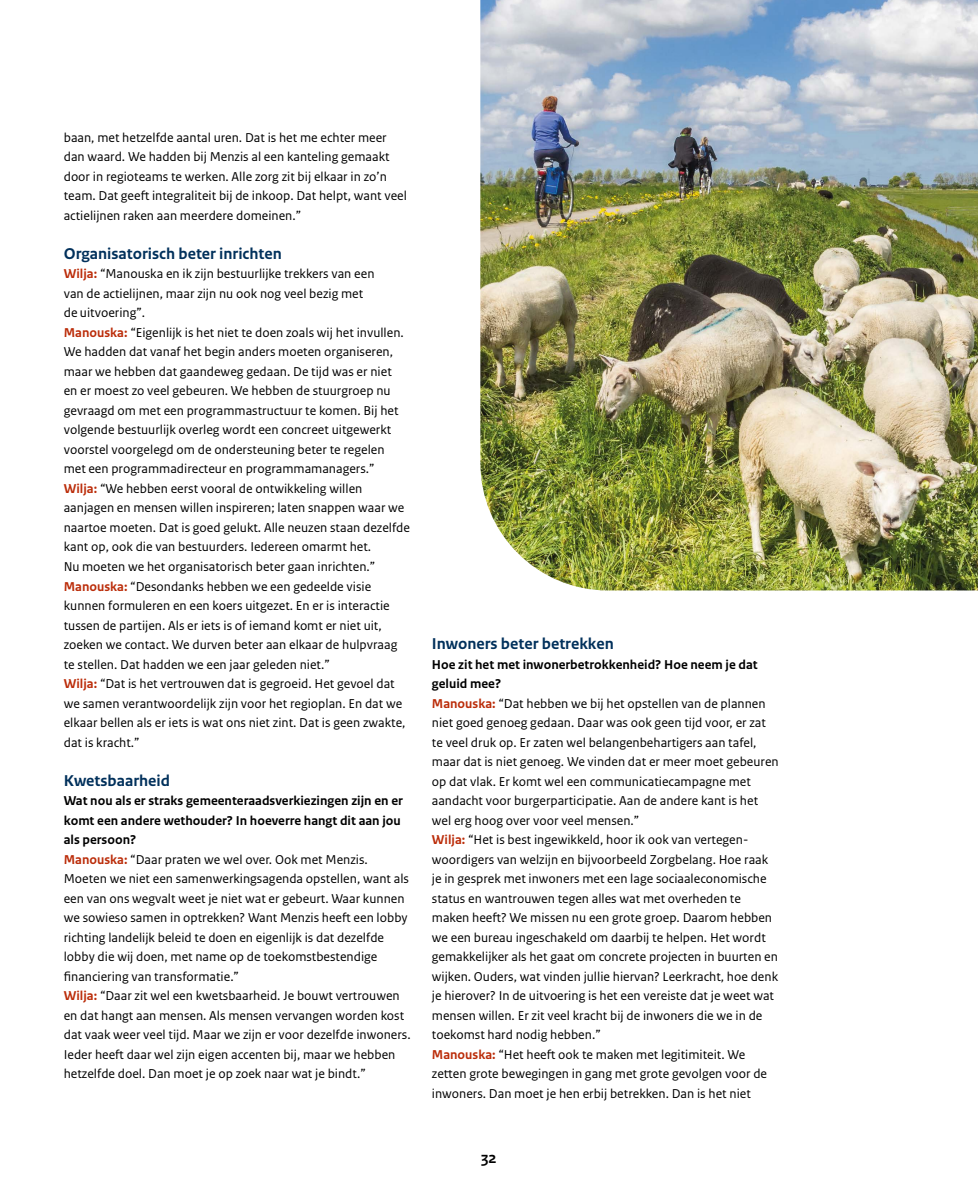
<style>
.page{position:relative;width:978px;height:1191px;background:#fff}
.page>*{position:absolute;margin:0;border:0;box-sizing:border-box;transform-origin:0 0}
.t1{font:700 16.5px "Rijksoverheid Sans Text";color:#00305b}
.t2{font:700 16.5px "Rijksoverheid Sans Heading";color:#000}
.Brood{font:13.5px/19.5px "Rijksoverheid Sans Text";color:#000}
.s1{font-weight:700;color:#bb2d0a}
.s2{font-weight:700}
</style>
<div class="page">
<img style="left:480px;top:0;width:498px;height:590px">
<p class="Brood" style="left:64px;top:128px;width:345px">baan, met hetzelfde aantal uren. Dat is het me echter meer dan waard. We hadden bij Menzis al een kanteling gemaakt door in regioteams te werken. Alle zorg zit bij elkaar in zo’n team. Dat geeft integraliteit bij de inkoop. Dat helpt, want veel actielijnen raken aan meerdere domeinen.”</p>
<h2 class="t1" style="left:64px;top:244px;width:220px">Organisatorisch beter inrichten</h2>
<p class="Brood" style="left:64px;top:264px;width:348px"><span class="s1">Wilja:</span> “Manouska en ik zijn bestuurlijke trekkers van een<br>van de actielijnen, maar zijn nu ook nog veel bezig met<br>de uitvoering”.<br><span class="s1">Manouska:</span> “Eigenlijk is het niet te doen zoals wij het invullen.<br>We hadden dat vanaf het begin anders moeten organiseren, maar we hebben dat gaandeweg gedaan. De tijd was er niet<br>en er moest zo veel gebeuren. We hebben de stuurgroep nu gevraagd om met een programmastructuur te komen. Bij het volgende bestuurlijk overleg wordt een concreet uitgewerkt voorstel voorgelegd om de ondersteuning beter te regelen met een programmadirecteur en programmamanagers.” <span class="s1">Wilja:</span> “We hebben eerst vooral de ontwikkeling willen aanjagen en mensen willen inspireren; laten snappen waar we naartoe moeten. Dat is goed gelukt. Alle neuzen staan dezelfde kant op, ook die van bestuurders. Iedereen omarmt het.<br>Nu moeten we het organisatorisch beter gaan inrichten.” <span class="s1">Manouska:</span> “Desondanks hebben we een gedeelde visie kunnen formuleren en een koers uitgezet. En er is interactie tussen de partijen. Als er iets is of iemand komt er niet uit, zoeken we contact. We durven beter aan elkaar de hulpvraag te stellen. Dat hadden we een jaar geleden niet.”<br><span class="s1">Wilja:</span> “Dat is het vertrouwen dat is gegroeid. Het gevoel dat we samen verantwoordelijk zijn voor het regioplan. En dat we elkaar bellen als er iets is wat ons niet zint. Dat is geen zwakte, dat is kracht.”</p>
<h2 class="t1" style="left:64px;top:771px;width:108px">Kwetsbaarheid</h2>
<p class="Brood" style="left:64px;top:791px;width:348px"><span class="s2">Wat nou als er straks gemeenteraadsverkiezingen zijn en er komt een andere wethouder? In hoeverre hangt dit aan jou als persoon?<br></span><span class="s1">Manouska:</span> “Daar praten we wel over. Ook met Menzis.<br>Moeten we niet een samenwerkingsagenda opstellen, want als een van ons wegvalt weet je niet wat er gebeurt. Waar kunnen we sowieso samen in optrekken? Want Menzis heeft een lobby richting landelijk beleid te doen en eigenlijk is dat dezelfde lobby die wij doen, met name op de toekomstbestendige financiering van transformatie.”<br><span class="s1">Wilja:</span> “Daar zit wel een kwetsbaarheid. Je bouwt vertrouwen en dat hangt aan mensen. Als mensen vervangen worden kost dat vaak weer veel tijd. Maar we zijn er voor dezelfde inwoners.<br>Ieder heeft daar wel zijn eigen accenten bij, maar we hebben hetzelfde doel. Dan moet je op zoek naar wat je bindt.”</p>
<h2 class="t1" style="left:432px;top:634px;width:183px">Inwoners beter betrekken</h2>
<p class="Brood" style="left:432px;top:654px;width:348px"><span class="s2">Hoe zit het met inwonerbetrokkenheid? Hoe neem je dat geluid mee?<br></span><span class="s1">Manouska:</span> “Dat hebben we bij het opstellen van de plannen niet goed genoeg gedaan. Daar was ook geen tijd voor, er zat te veel druk op. Er zaten wel belangenbehartigers aan tafel, maar dat is niet genoeg. We vinden dat er meer moet gebeuren op dat vlak. Er komt wel een communicatiecampagne met aandacht voor burgerparticipatie. Aan de andere kant is het wel erg hoog over voor veel mensen.”<br><span class="s1">Wilja:</span> “Het is best ingewikkeld, hoor ik ook van vertegen&shy;woordigers van welzijn en bijvoorbeeld Zorgbelang. Hoe raak je in gesprek met inwoners met een lage sociaaleconomische status en wantrouwen tegen alles wat met overheden te maken heeft? We missen nu een grote groep. Daarom hebben we een bureau ingeschakeld om daarbij te helpen. Het wordt gemakkelijker als het gaat om concrete projecten in buurten en wijken. Ouders, wat vinden jullie hiervan? Leerkracht, hoe denk je hierover? In de uitvoering is het een vereiste dat je weet wat mensen willen. Er zit veel kracht bij de inwoners die we in de toekomst hard nodig hebben.”<br><span class="s1">Manouska:</span> “Het heeft ook te maken met legitimiteit. We zetten grote bewegingen in gang met grote gevolgen voor de inwoners. Dan moet je hen erbij betrekken. Dan is het niet</p>
<p class="t2" style="left:481px;top:1148px;width:17px">32</p>
</div>
